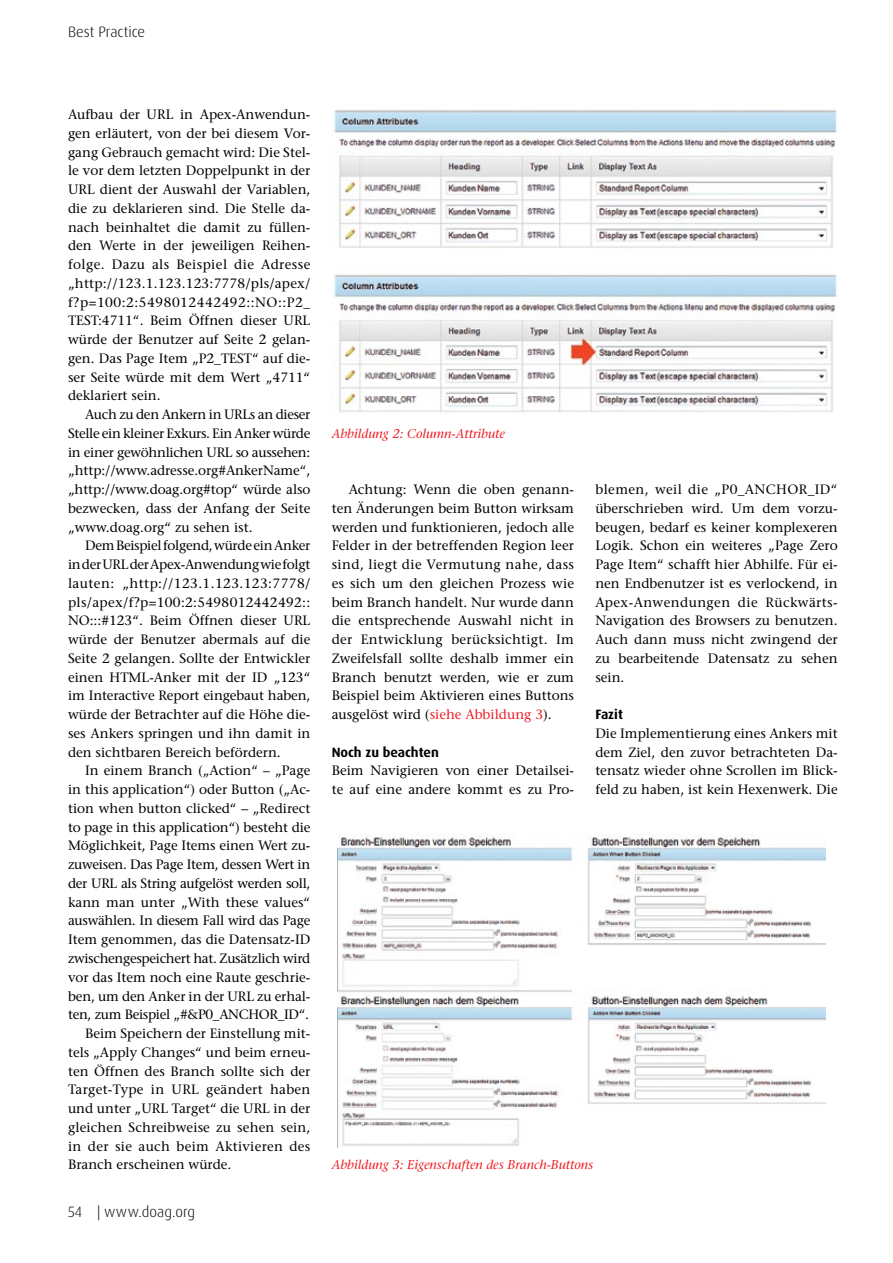
<style>
.page{position:relative;width:893px;height:1263px;background:#fff}
.page>*{position:absolute;margin:0;border:0;box-sizing:border-box;transform-origin:0 0}
.t1{font:300 15px "Dax Pro";color:#000}
.t2{font:500 13.5px/18.8px "Stone Serif Std";color:#000;text-align:justify}
.t3{font:500 13.5px "Stone Serif Std";letter-spacing:-.025em;color:#000}
.t4{font:500 13.5px "Stone Serif Std";letter-spacing:.02em;color:#000}
.t5{font:500 13.5px "Stone Serif Std";letter-spacing:-.02em;color:#000}
.t6{font:700 13.5px "Dax Pro";color:#000}
.t7{font:italic 500 12.75px "Stone Serif Std";color:#ed1d24}
.s1{color:#ed1d24}
</style>
<div class="page">
<img style="left:337px;top:834px;width:488px;height:313px">
<img style="left:334px;top:110px;width:504px;height:303px">
<p class="t1" style="left:68px;top:22px;width:79px">Best Practice</p>
<p class="t2" style="left:68px;top:105px;width:244px">Aufbau der URL in Apex-Anwendun&shy;gen erläutert, von der bei diesem Vor&shy;gang Gebrauch gemacht wird: Die Stel&shy;le vor dem letzten Doppelpunkt in der URL dient der Auswahl der Variablen, die zu deklarieren sind. Die Stelle da&shy;nach beinhaltet die damit zu füllen&shy;den Werte in der jeweiligen Reihen&shy;folge. Dazu als Beispiel die Adresse „http://123.1.123.123:7778/pls/apex/ f?p=100:2:5498012442492::NO::P2_ TEST:4711“. Beim Öffnen dieser URL würde der Benutzer auf Seite 2 gelan&shy;gen. Das Page Item „P2_TEST“ auf die&shy;ser Seite würde mit dem Wert „4711“ deklariert sein.</p>
<p class="t2" style="left:68px;top:405px;width:244px;text-indent:17px">Auch zu den Ankern in URLs an dieser Stelle ein kleiner Exkurs. Ein Anker würde in einer gewöhnlichen URL so aussehen: „http://www.adresse.org#AnkerName“, „http://www.doag.org#top“ würde also bezwecken, dass der Anfang der Seite „www.doag.org“ zu sehen ist.</p>
<p class="t2" style="left:68px;top:536px;width:244px;text-indent:17px">Dem Beispiel folgend, würde ein Anker in der URL der Apex-Anwendung wie folgt lauten: „http://123.1.123.123:7778/ pls/apex/f?p=100:2:5498012442492::<br>NO:::#123“. Beim Öffnen dieser URL würde der Benutzer abermals auf die Seite 2 gelangen. Sollte der Entwickler einen HTML-Anker mit der ID „123“ im Interactive Report eingebaut haben, würde der Betrachter auf die Höhe die&shy;ses Ankers springen und ihn damit in den sichtbaren Bereich befördern.</p>
<p class="t2" style="left:85px;top:761px;width:227px">In einem Branch („Action“ – „Page</p>
<p class="t2" style="left:68px;top:780px;width:244px">in this application“) oder Button („Ac-</p>
<p class="t2" style="left:68px;top:799px;width:244px">tion when button clicked“ – „Redirect</p>
<p class="t2" style="left:68px;top:818px;width:244px">to page in this application“) besteht die</p>
<p class="t2" style="left:68px;top:836px;width:244px">Möglichkeit, Page Items einen Wert zu-</p>
<p class="t5" style="left:68px;top:856px;width:244px">zuweisen. Das Page Item, dessen Wert in</p>
<p class="t3" style="left:68px;top:875px;width:244px">der URL als String aufgelöst werden soll,</p>
<p class="t2" style="left:68px;top:893px;width:244px">kann man unter „With these values“</p>
<p class="t3" style="left:68px;top:913px;width:244px">auswählen. In diesem Fall wird das Page</p>
<p class="t2" style="left:68px;top:930px;width:244px">Item genommen, das die Datensatz-ID</p>
<p class="t3" style="left:68px;top:950px;width:244px">zwischengespeichert hat. Zusätzlich wird</p>
<p class="t2" style="left:68px;top:968px;width:244px">vor das Item noch eine Raute geschrie-</p>
<p class="t2" style="left:68px;top:986px;width:244px">ben, um den Anker in der URL zu erhal-</p>
<p class="t3" style="left:68px;top:1006px;width:243px">ten, zum Beispiel „#&amp;P0_ANCHOR_ID“.</p>
<p class="t2" style="left:85px;top:1024px;width:227px">Beim Speichern der Einstellung mit-</p>
<p class="t2" style="left:68px;top:1043px;width:244px">tels „Apply Changes“ und beim erneu-</p>
<p class="t2" style="left:68px;top:1061px;width:244px">ten Öffnen des Branch sollte sich der</p>
<p class="t4" style="left:68px;top:1081px;width:244px">Target-Type in URL geändert haben</p>
<p class="t2" style="left:68px;top:1099px;width:244px">und unter „URL Target“ die URL in der</p>
<p class="t2" style="left:68px;top:1118px;width:244px">gleichen Schreibweise zu sehen sein,</p>
<p class="t4" style="left:68px;top:1138px;width:244px">in der sie auch beim Aktivieren des</p>
<p class="t2" style="left:68px;top:1155px;width:165px">Branch erscheinen würde.</p>
<p class="t7" style="left:332px;top:1157px;width:263px">Abbildung 3: Eigenschaften des Branch-Buttons</p>
<p class="t7" style="left:332px;top:426px;width:175px">Abbildung 2: Column-Attribute</p>
<p class="t2" style="left:332px;top:480px;width:244px;text-indent:17px">Achtung: Wenn die oben genann&shy;ten Änderungen beim Button wirksam werden und funktionieren, jedoch alle Felder in der betreffenden Region leer sind, liegt die Vermutung nahe, dass es sich um den gleichen Prozess wie beim Branch handelt. Nur wurde dann die entsprechende Auswahl nicht in der Entwicklung berücksichtigt. Im Zweifelsfall sollte deshalb immer ein Branch benutzt werden, wie er zum Beispiel beim Aktivieren eines Buttons ausgelöst wird (<span class="s1">siehe Abbildung 3</span>).</p>
<p class="t6" style="left:332px;top:743px;width:109px">Noch zu beachten</p>
<p class="t2" style="left:332px;top:761px;width:244px">Beim Navigieren von einer Detailsei&shy;te auf eine andere kommt es zu Pro-</p>
<p class="t2" style="left:595px;top:480px;width:244px">blemen, weil die „P0_ANCHOR_ID“ überschrieben wird. Um dem vorzu&shy;beugen, bedarf es keiner komplexeren Logik. Schon ein weiteres „Page Zero Page Item“ schafft hier Abhilfe. Für ei&shy;nen Endbenutzer ist es verlockend, in Apex-Anwendungen die Rückwärts-Navigation des Browsers zu benutzen.<br>Auch dann muss nicht zwingend der zu bearbeitende Datensatz zu sehen sein.</p>
<p class="t6" style="left:595px;top:706px;width:29px">Fazit</p>
<p class="t2" style="left:595px;top:724px;width:244px">Die Implementierung eines Ankers mit dem Ziel, den zuvor betrachteten Da&shy;tensatz wieder ohne Scrollen im Blick&shy;feld zu haben, ist kein Hexenwerk. Die</p>
<p class="t1" style="left:68px;top:1202px;width:128px">54 | www.doag.org</p>
</div>
